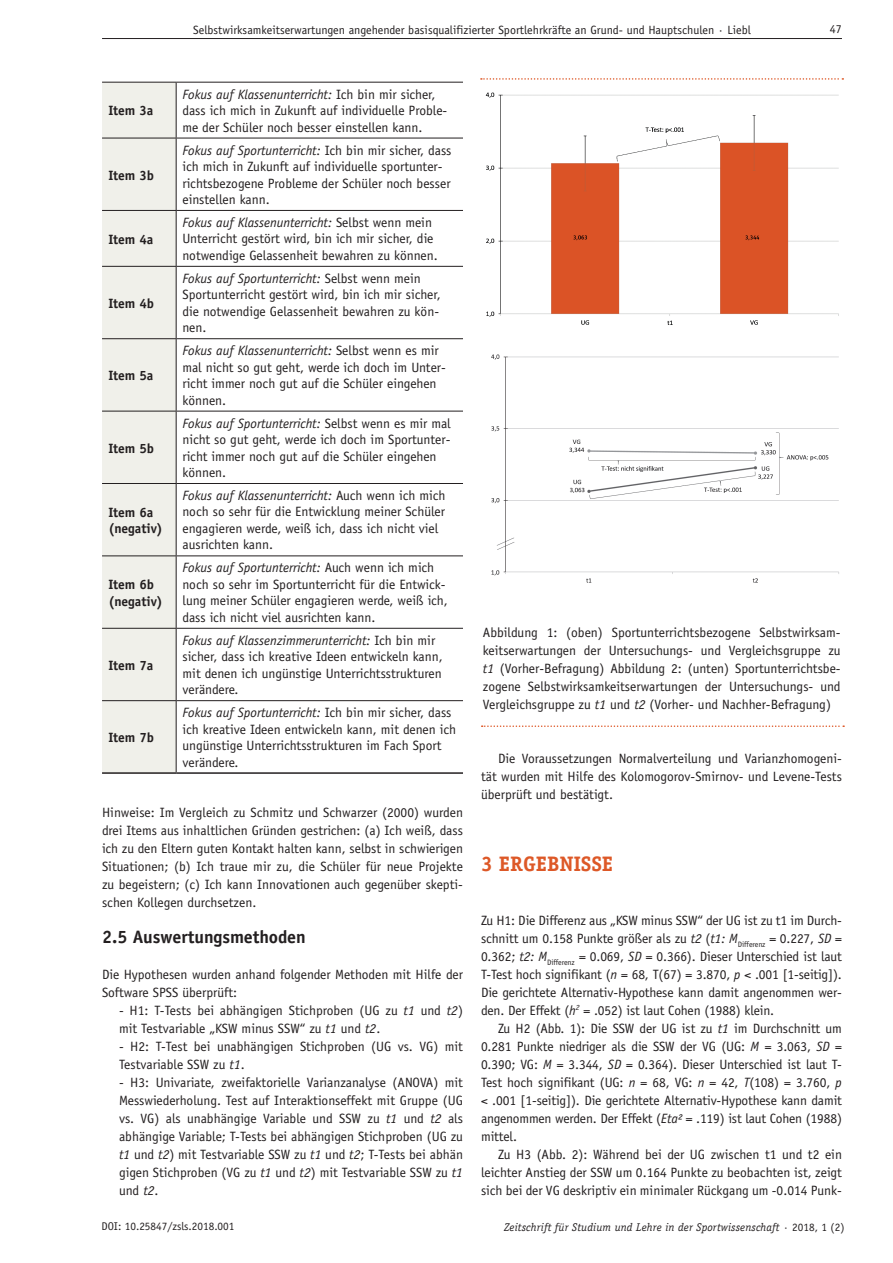
<style>
.page{position:relative;width:893px;height:1263px;background:#fff}
.page>*{position:absolute;margin:0;border:0;box-sizing:border-box;transform-origin:0 0}
.t1{font:700 21px "Officina Serif LT";color:#dd5827}
.t2{font:700 18px "Officina Sans LT";color:#231f20}
.t3{font:13.5px/18px "Officina Sans LT";color:#231f20}
.t4{font:700 13.5px/16.5px "Officina Sans LT";color:#231f20}
.t5{font:12px "Officina Sans LT";letter-spacing:.005em;color:#231f20}
.t6{font:italic 11.25px "Officina Serif LT";letter-spacing:.01em;color:#231f20}
.t7{font:11.25px "Officina Sans LT";color:#231f20}
.s1{font-style:italic}
.s2{font-family:"Officina Sans LT";font-style:normal}
</style>
<div class="page">
<hr style="left:102px;top:38px;width:740px;height:1px;background:#231f20">
<div style="left:102px;top:83px;width:74px;height:689px;background:#f0f0ea"></div>
<hr style="left:102px;top:772px;width:74px;height:2px;background:#231f20">
<hr style="left:176px;top:772px;width:287px;height:2px;background:#231f20">
<hr style="left:102px;top:82px;width:74px;height:1px;background:#231f20">
<hr style="left:176px;top:82px;width:287px;height:1px;background:#231f20">
<hr style="left:176px;top:83px;width:1px;height:55px;background:#231f20">
<hr style="left:102px;top:138px;width:74px;height:1px;background:#231f20">
<hr style="left:176px;top:138px;width:287px;height:1px;background:#231f20">
<hr style="left:176px;top:138px;width:1px;height:72px;background:#231f20">
<hr style="left:102px;top:210px;width:74px;height:1px;background:#231f20">
<hr style="left:176px;top:210px;width:287px;height:1px;background:#231f20">
<hr style="left:176px;top:211px;width:1px;height:55px;background:#231f20">
<hr style="left:102px;top:266px;width:74px;height:1px;background:#231f20">
<hr style="left:176px;top:266px;width:287px;height:1px;background:#231f20">
<hr style="left:176px;top:267px;width:1px;height:71px;background:#231f20">
<hr style="left:102px;top:338px;width:74px;height:1px;background:#231f20">
<hr style="left:176px;top:338px;width:287px;height:1px;background:#231f20">
<hr style="left:176px;top:339px;width:1px;height:72px;background:#231f20">
<hr style="left:102px;top:411px;width:74px;height:1px;background:#231f20">
<hr style="left:176px;top:411px;width:287px;height:1px;background:#231f20">
<hr style="left:176px;top:411px;width:1px;height:72px;background:#231f20">
<hr style="left:102px;top:483px;width:74px;height:1px;background:#231f20">
<hr style="left:176px;top:483px;width:287px;height:1px;background:#231f20">
<hr style="left:176px;top:484px;width:1px;height:71px;background:#231f20">
<hr style="left:102px;top:555px;width:74px;height:1px;background:#231f20">
<hr style="left:176px;top:555px;width:287px;height:1px;background:#231f20">
<hr style="left:176px;top:556px;width:1px;height:72px;background:#231f20">
<hr style="left:102px;top:628px;width:74px;height:1px;background:#231f20">
<hr style="left:176px;top:628px;width:287px;height:1px;background:#231f20">
<hr style="left:176px;top:629px;width:1px;height:71px;background:#231f20">
<hr style="left:102px;top:700px;width:74px;height:1px;background:#231f20">
<hr style="left:176px;top:700px;width:287px;height:1px;background:#231f20">
<hr style="left:176px;top:701px;width:1px;height:71px;background:#231f20">
<img style="left:485px;top:92px;width:354px;height:233px">
<img style="left:491px;top:354px;width:348px;height:229px">
<svg style="left:481px;top:78px;width:362px;height:2px"></svg>
<svg style="left:482px;top:725px;width:362px;height:2px"></svg>
<p class="t4" style="left:108px;top:102px;width:46px">Item 3a</p>
<p class="t4" style="left:108px;top:167px;width:47px">Item 3b</p>
<p class="t4" style="left:108px;top:231px;width:46px">Item 4a</p>
<p class="t4" style="left:108px;top:295px;width:47px">Item 4b</p>
<p class="t4" style="left:108px;top:367px;width:46px">Item 5a</p>
<p class="t4" style="left:108px;top:440px;width:47px">Item 5b</p>
<p class="t4" style="left:108px;top:504px;width:56px">Item 6a (negativ)</p>
<p class="t4" style="left:108px;top:576px;width:56px">Item 6b (negativ)</p>
<p class="t5" style="left:193px;top:23px;width:559px">Selbstwirksamkeitserwartungen angehender basisqualifizierter Sportlehrkräfte an Grund- und Hauptschulen · Liebl</p>
<p class="t3" style="left:183px;top:86px;width:266px;line-height:16.5px"><span class="s1">Fokus auf Klassenunterricht:</span> Ich bin mir sicher, dass ich mich in Zukunft auf individuelle Proble&shy;me der Schüler noch besser einstellen kann.</p>
<p class="t3" style="left:183px;top:142px;width:270px;line-height:16.5px"><span class="s1">Fokus auf Sportunterricht:</span> Ich bin mir sicher, dass ich mich in Zukunft auf individuelle sportunter&shy;richtsbezogene Probleme der Schüler noch besser einstellen kann.</p>
<p class="t3" style="left:183px;top:214px;width:257px;line-height:16.5px"><span class="s1">Fokus auf Klassenunterricht:</span> Selbst wenn mein<br>Unterricht gestört wird, bin ich mir sicher, die notwendige Gelassenheit bewahren zu können.</p>
<p class="t3" style="left:183px;top:270px;width:260px;line-height:16.5px"><span class="s1">Fokus auf Sportunterricht:</span> Selbst wenn mein Sportunterricht gestört wird, bin ich mir sicher, die notwendige Gelassenheit bewahren zu kön&shy;nen.</p>
<p class="t3" style="left:183px;top:342px;width:265px;line-height:16.5px"><span class="s1">Fokus auf Klassenunterricht:</span> Selbst wenn es mir mal nicht so gut geht, werde ich doch im Unter&shy;richt immer noch gut auf die Schüler eingehen können.</p>
<p class="t3" style="left:183px;top:415px;width:270px;line-height:16.5px"><span class="s1">Fokus auf Sportunterricht:</span> Selbst wenn es mir mal nicht so gut geht, werde ich doch im Sportunter&shy;richt immer noch gut auf die Schüler eingehen können.</p>
<p class="t3" style="left:183px;top:487px;width:265px;line-height:16.5px"><span class="s1">Fokus auf Klassenunterricht:</span> Auch wenn ich mich noch so sehr für die Entwicklung meiner Schüler engagieren werde, weiß ich, dass ich nicht viel ausrichten kann.</p>
<p class="t3" style="left:183px;top:559px;width:267px;line-height:16.5px"><span class="s1">Fokus auf Sportunterricht:</span> Auch wenn ich mich noch so sehr im Sportunterricht für die Entwick&shy;lung meiner Schüler engagieren werde, weiß ich, dass ich nicht viel ausrichten kann.</p>
<p class="t5" style="left:830px;top:22px;width:14px">47</p>
<p class="t4" style="left:108px;top:657px;width:46px">Item 7a</p>
<p class="t3" style="left:183px;top:632px;width:262px;line-height:16.5px"><span class="s1">Fokus auf Klassenzimmerunterricht:</span> Ich bin mir sicher, dass ich kreative Ideen entwickeln kann, mit denen ich ungünstige Unterrichtsstrukturen verändere.</p>
<p class="t3" style="left:183px;top:704px;width:275px;line-height:16.5px"><span class="s1">Fokus auf Sportunterricht:</span> Ich bin mir sicher, dass ich kreative Ideen entwickeln kann, mit denen ich ungünstige Unterrichtsstrukturen im Fach Sport verändere.</p>
<p class="t3" style="left:102px;top:803px;width:362px;text-align:justify">Hinweise: Im Vergleich zu Schmitz und Schwarzer (2000) wurden drei Items aus inhaltlichen Gründen gestrichen: (a) Ich weiß, dass ich zu den Eltern guten Kontakt halten kann, selbst in schwierigen Situationen; (b) Ich traue mir zu, die Schüler für neue Projekte zu begeistern; (c) Ich kann Innovationen auch gegenüber skepti&shy;schen Kollegen durchsetzen.</p>
<h2 class="t2" style="left:102px;top:925px;width:205px">2.5 Auswertungsmethoden</h2>
<p class="t3" style="left:102px;top:965px;width:362px">Die Hypothesen wurden anhand folgender Methoden mit Hilfe der<br>Software SPSS überprüft:</p>
<p class="t3" style="left:119px;top:1001px;width:345px">- H1: T-Tests bei abhängigen Stichproben (UG zu <span class="s1">t1</span> und <span class="s1">t2</span>) mit Testvariable „KSW minus SSW“ zu <span class="s1">t1</span> und <span class="s1">t2</span>.</p>
<p class="t3" style="left:119px;top:1037px;width:345px">- H2: T-Test bei unabhängigen Stichproben (UG vs. VG) mit<br>Testvariable SSW zu <span class="s1">t1</span>.</p>
<p class="t3" style="left:119px;top:1073px;width:345px;text-align:justify">- H3: Univariate, zweifaktorielle Varianzanalyse (ANOVA) mit Messwiederholung. Test auf Interaktionseffekt mit Gruppe (UG vs. VG) als unabhängige Variable und SSW zu <span class="s1">t1</span> und <span class="s1">t2</span> als abhängige Variable; T-Tests bei abhängigen Stichproben (UG zu <span class="s1">t1</span> und <span class="s1">t2</span>) mit Testvariable SSW zu <span class="s1">t1</span> und <span class="s1">t2</span>; T-Tests bei abhän gigen Stichproben (VG zu <span class="s1">t1</span> und <span class="s1">t2</span>) mit Testvariable SSW zu <span class="s1">t1 </span>und <span class="s1">t2</span>.</p>
<p class="t4" style="left:108px;top:729px;width:47px">Item 7b</p>
<p class="t7" style="left:101px;top:1220px;width:135px">DOI: 10.25847/zsls.2018.001</p>
<p class="t3" style="left:483px;top:623px;width:359px;text-align:justify">Abbildung 1: (oben) Sportunterrichtsbezogene Selbstwirksam&shy;keitserwartungen der Untersuchungs- und Vergleichsgruppe zu <span class="s1">t1</span> (Vorher-Befragung) Abbildung 2: (unten) Sportunterrichtsbe&shy;zogene Selbstwirksamkeitserwartungen der Untersuchungs- und Vergleichsgruppe zu <span class="s1">t1</span> und <span class="s1">t2</span> (Vorher- und Nachher-Befragung)</p>
<p class="t3" style="left:481px;top:749px;width:362px;text-align:justify;text-indent:17px">Die Voraussetzungen Normalverteilung und Varianzhomogeni&shy;tät wurden mit Hilfe des Kolomogorov-Smirnov- und Levene-Tests überprüft und bestätigt.</p>
<h1 class="t1" style="left:481px;top:850px;width:134px">3 ERGEBNISSE</h1>
<p class="t3" style="left:481px;top:911px;width:362px;text-align:justify">Zu H1: Die Differenz aus „KSW minus SSW“ der UG ist zu t1 im Durch&shy;schnitt um 0.158 Punkte größer als zu <span class="s1">t2</span> (<span class="s1">t1: M</span><sub>Differenz</sub> = 0.227, <span class="s1">SD</span> = 0.362; <span class="s1">t2: M</span><sub>Differenz</sub> = 0.069, <span class="s1">SD</span> = 0.366). Dieser Unterschied ist laut T-Test hoch signifikant (<span class="s1">n</span> = 68, T(67) = 3.870, <span class="s1">p</span> &lt; .001 [1-seitig]).<br>Die gerichtete Alternativ-Hypothese kann damit angenommen wer&shy;den. Der Effekt (<span class="s1">h</span><sup>2</sup> = .052) ist laut Cohen (1988) klein.</p>
<p class="t3" style="left:481px;top:1019px;width:362px;text-align:justify;text-indent:17px">Zu H2 (Abb. 1): Die SSW der UG ist zu <span class="s1">t1</span> im Durchschnitt um 0.281 Punkte niedriger als die SSW der VG (UG: <span class="s1">M</span> = 3.063, <span class="s1">SD</span> = 0.390; VG: <span class="s1">M</span> = 3.344, <span class="s1">SD</span> = 0.364). Dieser Unterschied ist laut T-Test hoch signifikant (UG: <span class="s1">n</span> = 68, VG: <span class="s1">n</span> = 42, <span class="s1">T</span>(108) = 3.760, <span class="s1">p </span>&lt; .001 [1-seitig]). Die gerichtete Alternativ-Hypothese kann damit angenommen werden. Der Effekt (<span class="s1">Eta²</span> = .119) ist laut Cohen (1988) mittel.</p>
<p class="t3" style="left:481px;top:1145px;width:362px;text-align:justify;text-indent:17px">Zu H3 (Abb. 2): Während bei der UG zwischen t1 und t2 ein leichter Anstieg der SSW um 0.164 Punkte zu beobachten ist, zeigt sich bei der VG deskriptiv ein minimaler Rückgang um -0.014 Punk-</p>
<p class="t6" style="left:504px;top:1220px;width:342px">Zeitschrift für Studium und Lehre in der Sportwissenschaft <span class="s2">· 2018, 1 (2)</span></p>
</div>
